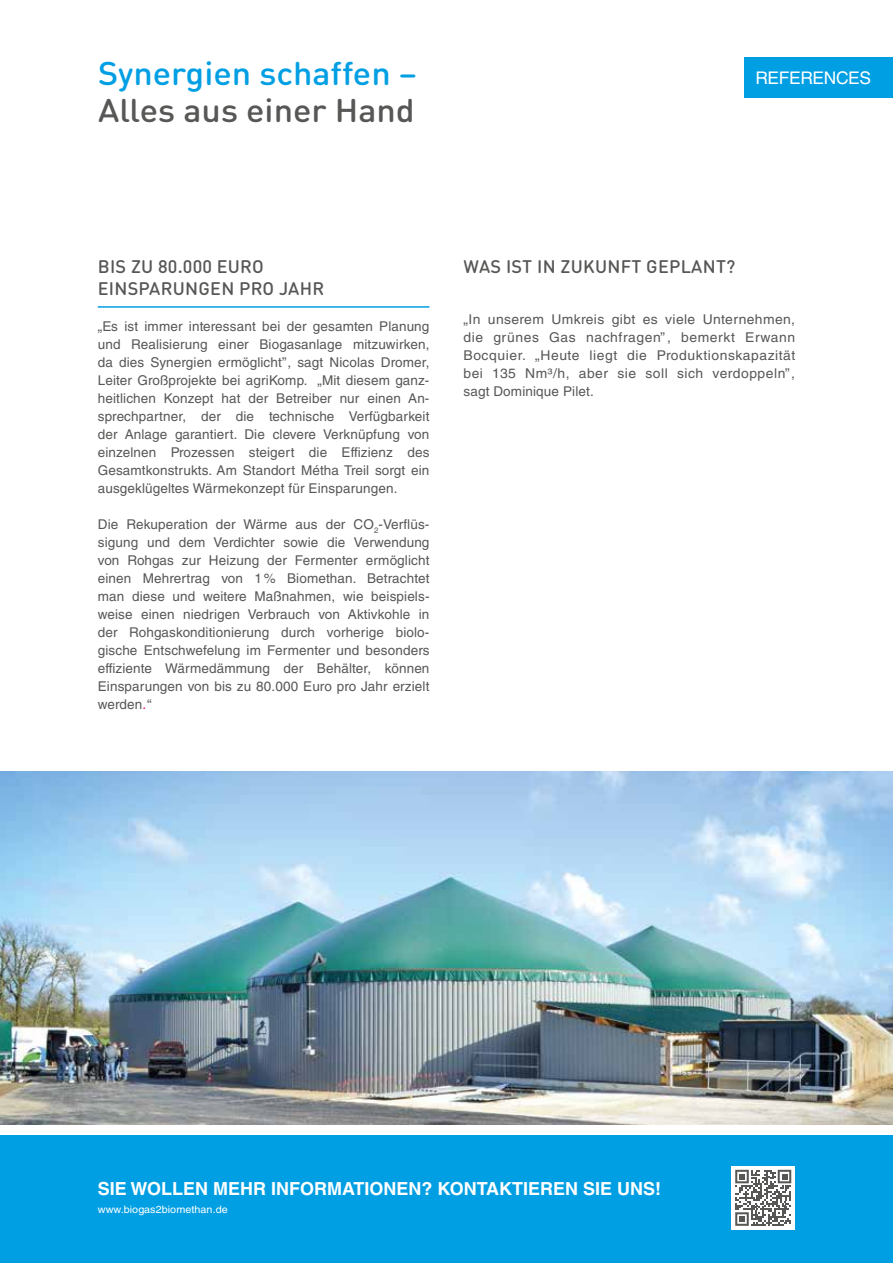
<style>
.page{position:relative;width:893px;height:1263px;background:#fff}
.page>*{position:absolute;margin:0;border:0;box-sizing:border-box;transform-origin:0 0}
.t1{font:500 32.4px "DIN Round Pro";color:#009fe3;scale:1.06 1}
.t2{font:500 32.4px "DIN Round Pro";color:#575756;scale:1.06 1}
.t3{font:500 18px/21.6px "DIN Round Pro";letter-spacing:.015em;color:#575756}
.t4{font:700 18px "Helvetica LT Std";color:#fff}
.t5{font:17.4px "Helvetica LT Std";letter-spacing:-.02em;color:#fff}
.t6{font:13.5px/18px "Helvetica LT Std";letter-spacing:.01em;color:#575756;text-align:justify}
.t7{font:10.2px "Helvetica LT Std";letter-spacing:.005em;color:#fff;scale:1.05 1}
.s1{color:#e6007d}
</style>
<div class="page">
<img style="left:0;top:771px;width:893px;height:354px">
<div style="left:0;top:1135px;width:893px;height:128px;background:#009fe3"></div>
<div style="left:731px;top:1166px;width:64px;height:64px;background:#fff"></div>
<svg style="left:735px;top:1170px;width:56px;height:56px"></svg>
<hr style="left:98px;top:306px;width:331px;height:2px;background:#009fe3">
<div style="left:744px;top:57px;width:149px;height:41px;background:#009fe3"></div>
<h1 class="t1" style="left:98px;top:51px;width:302px">Synergien schaffen –</h1>
<h1 class="t2" style="left:98px;top:88px;width:300px">Alles aus einer Hand</h1>
<p class="t5" style="left:755px;top:68px;width:117px">REFERENCES</p>
<h2 class="t3" style="left:98px;top:255px;width:228px">BIS ZU 80.000 EURO<br>EINSPARUNGEN PRO JAHR</h2>
<p class="t6" style="left:98px;top:317px;width:333px">„Es ist immer interessant bei der gesamten Planung und Realisierung einer Biogasanlage mitzuwirken, da dies Synergien ermöglicht”, sagt Nicolas Dromer, Leiter Großprojekte bei agriKomp. „Mit diesem ganz&shy;heitlichen Konzept hat der Betreiber nur einen An&shy;sprechpartner, der die technische Verfügbarkeit der Anlage garantiert. Die clevere Verknüpfung von einzelnen Prozessen steigert die Effizienz des Gesamtkonstrukts. Am Standort Métha Treil sorgt ein ausgeklügeltes Wärmekonzept für Einsparungen.</p>
<p class="t6" style="left:98px;top:515px;width:333px">Die Rekuperation der Wärme aus der CO<sub>2</sub>-Verflüs&shy;sigung und dem Verdichter sowie die Verwendung von Rohgas zur Heizung der Fermenter ermöglicht einen Mehrertrag von 1% Biomethan. Betrachtet man diese und weitere Maßnahmen, wie beispiels&shy;weise einen niedrigen Verbrauch von Aktivkohle in der Rohgaskonditionierung durch vorherige biolo&shy;gische Entschwefelung im Fermenter und besonders effiziente Wärmedämmung der Behälter, können Einsparungen von bis zu 80.000 Euro pro Jahr erzielt werden<span class="s1">.</span>“</p>
<h2 class="t3" style="left:464px;top:255px;width:273px">WAS IST IN ZUKUNFT GEPLANT?</h2>
<p class="t6" style="left:463px;top:310px;width:333px">„In unserem Umkreis gibt es viele Unternehmen, die grünes Gas nachfragen”, bemerkt Erwann Bocquier. „Heute liegt die Produktionskapazität bei 135 Nm³/h, aber sie soll sich verdoppeln”, sagt Dominique Pilet.</p>
<h2 class="t4" style="left:98px;top:1178px;width:565px">SIE WOLLEN MEHR INFORMATIONEN? KONTAKTIEREN SIE UNS!</h2>
<p class="t7" style="left:98px;top:1204px;width:125px">www.biogas2biomethan.de</p>
</div>
